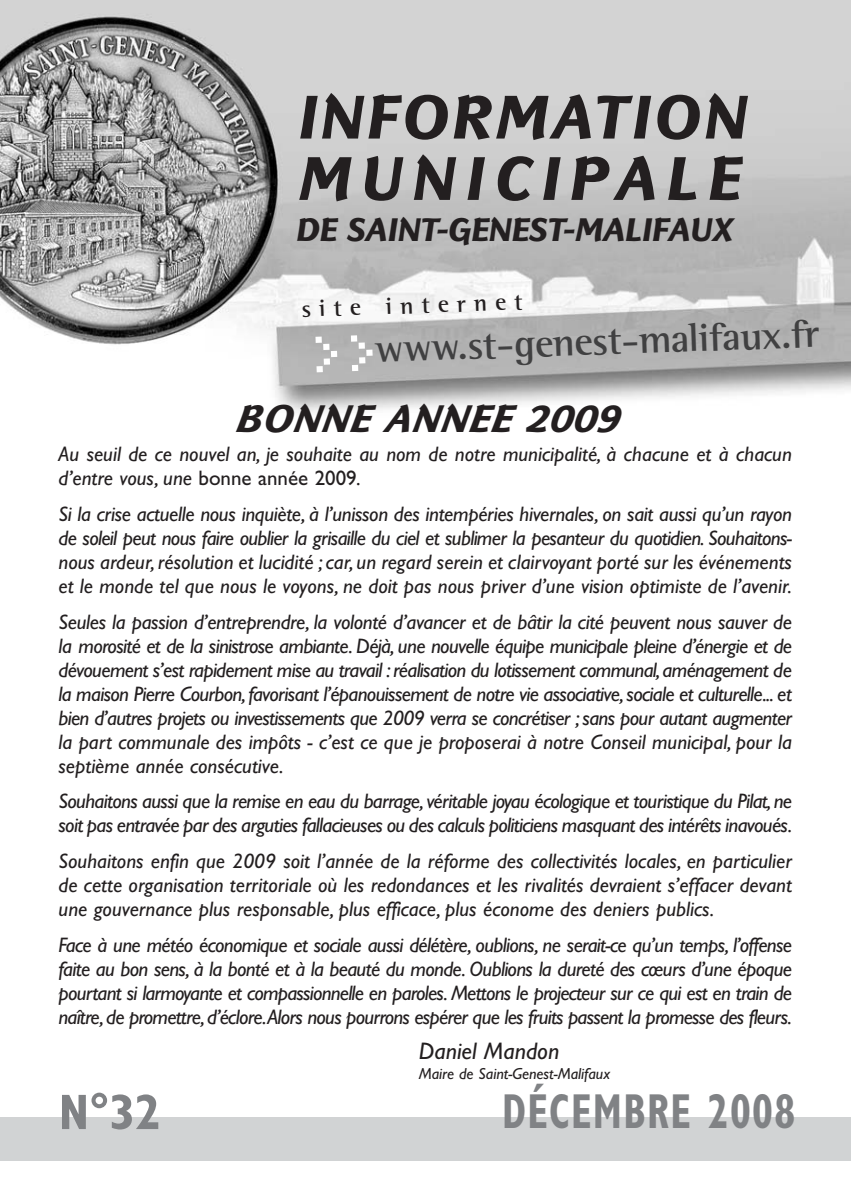
<style>
.page{position:relative;width:851px;height:1191px;background:#fff}
.page>*{position:absolute;margin:0;border:0;box-sizing:border-box;transform-origin:0 0}
.t1{font:italic 700 64px/61.4px "Eurocrat";letter-spacing:.02em;color:#231f20}
.t2{font:700 condensed 50px "Gill Sans";color:#808285}
.t3{font:700 condensed 49.2px "Gill Sans";letter-spacing:.03em;color:#808285;scale:.81 1}
.t4{font:700 40px "Rotis Semi Serif";color:#404041}
.t5{font:italic 700 40px "Eurocrat";color:#231f20}
.t6{font:italic 700 34px "Eurocrat";letter-spacing:-.035em;color:#231f20}
.t7{font:700 24px "Rotis Semi Serif";color:#231f20}
.t8{font:italic 24px "Gill Sans";color:#231f20}
.t9{font:italic 21px/24px "Gill Sans";letter-spacing:-.02em;color:#231f20;text-align:justify}
.t10{font:italic 21px/24px "Gill Sans";color:#231f20}
.t11{font:italic 16px "Gill Sans";color:#231f20}
.s1{font-family:"Bubbledot ICG Coarse Pos";font-weight:400;font-size:80px;color:#fff}
.s2{font-style:normal}
</style>
<div class="page">
<div style="left:0;top:1117px;width:850px;height:44px;background:#d1d3d4"></div>
<img style="left:0;top:0;width:850px;height:413px">
<h1 class="t1" style="left:294px;top:93px;width:453px">INFORMATION<br>MUNICIPALE</h1>
<h3 class="t6" style="left:294px;top:218px;width:439px">DE SAINT-GENEST-MALIFAUX</h3>
<p class="t7" style="left:301px;top:300px;width:223px;rotate:-2deg">site internet</p>
<h3 class="t4" style="left:303px;top:337px;width:516px;rotate:-2deg"><span class="s1">&gt;&gt;</span>www.st-genest-malifaux.fr</h3>
<h3 class="t5" style="left:233px;top:405px;width:385px">BONNE ANNEE 2009</h3>
<p class="t10" style="left:58px;top:444px;width:734px">Au seuil de ce nouvel an, je souhaite au nom de notre municipalité, à chacune et à chacun d’entre vous, une <span class="s2">bonne année 2009</span>.</p>
<p class="t9" style="left:58px;top:504px;width:735px">Si la crise actuelle nous inquiète, à l’unisson des intempéries hivernales, on sait aussi qu’un rayon de soleil peut nous faire oublier la grisaille du ciel et sublimer la pesanteur du quotidien. Souhaitons&shy;nous ardeur, résolution et lucidité ; car, un regard serein et clairvoyant porté sur les événements et le monde tel que nous le voyons, ne doit pas nous priver d’une vision optimiste de l’avenir.</p>
<p class="t9" style="left:58px;top:612px;width:735px">Seules la passion d’entreprendre, la volonté d’avancer et de bâtir la cité peuvent nous sauver de la morosité et de la sinistrose ambiante. Déjà, une nouvelle équipe municipale pleine d’énergie et de dévouement s’est rapidement mise au travail :réalisation du lotissement communal,aménagement de la maison Pierre Courbon,favorisant l’épanouissement de notre vie associative,sociale et culturelle... et bien d’autres projets ou investissements que 2009 verra se concrétiser ; sans pour autant augmenter la part communale des impôts - c’est ce que je proposerai à notre Conseil municipal, pour la septième année consécutive.</p>
<p class="t9" style="left:58px;top:791px;width:735px">Souhaitons aussi que la remise en eau du barrage,véritable joyau écologique et touristique du Pilat,ne soit pas entravée par des arguties fallacieuses ou des calculs politiciens masquant des intérêts inavoués.</p>
<p class="t9" style="left:58px;top:851px;width:734px">Souhaitons enfin que 2009 soit l’année de la réforme des collectivités locales, en particulier de cette organisation territoriale où les redondances et les rivalités devraient s’effacer devant une gouvernance plus responsable, plus efficace, plus économe des deniers publics.</p>
<p class="t9" style="left:58px;top:935px;width:735px">Face à une météo économique et sociale aussi délétère, oublions, ne serait-ce qu’un temps, l’offense faite au bon sens, à la bonté et à la beauté du monde. Oublions la dureté des cœurs d’une époque pourtant si larmoyante et compassionnelle en paroles. Mettons le projecteur sur ce qui est en train de naître,de promettre,d’éclore.Alors nous pourrons espérer que les fruits passent la promesse des fleurs.</p>
<p class="t8" style="left:418px;top:1042px;width:142px">Daniel Mandon</p>
<p class="t11" style="left:418px;top:1068px;width:193px">Maire de Saint-Genest-Malifaux</p>
<h2 class="t2" style="left:58px;top:1094px;width:104px">N°32</h2>
<h3 class="t3" style="left:502px;top:1094px;width:363px">DÉCEMBRE 2008</h3>
</div>
